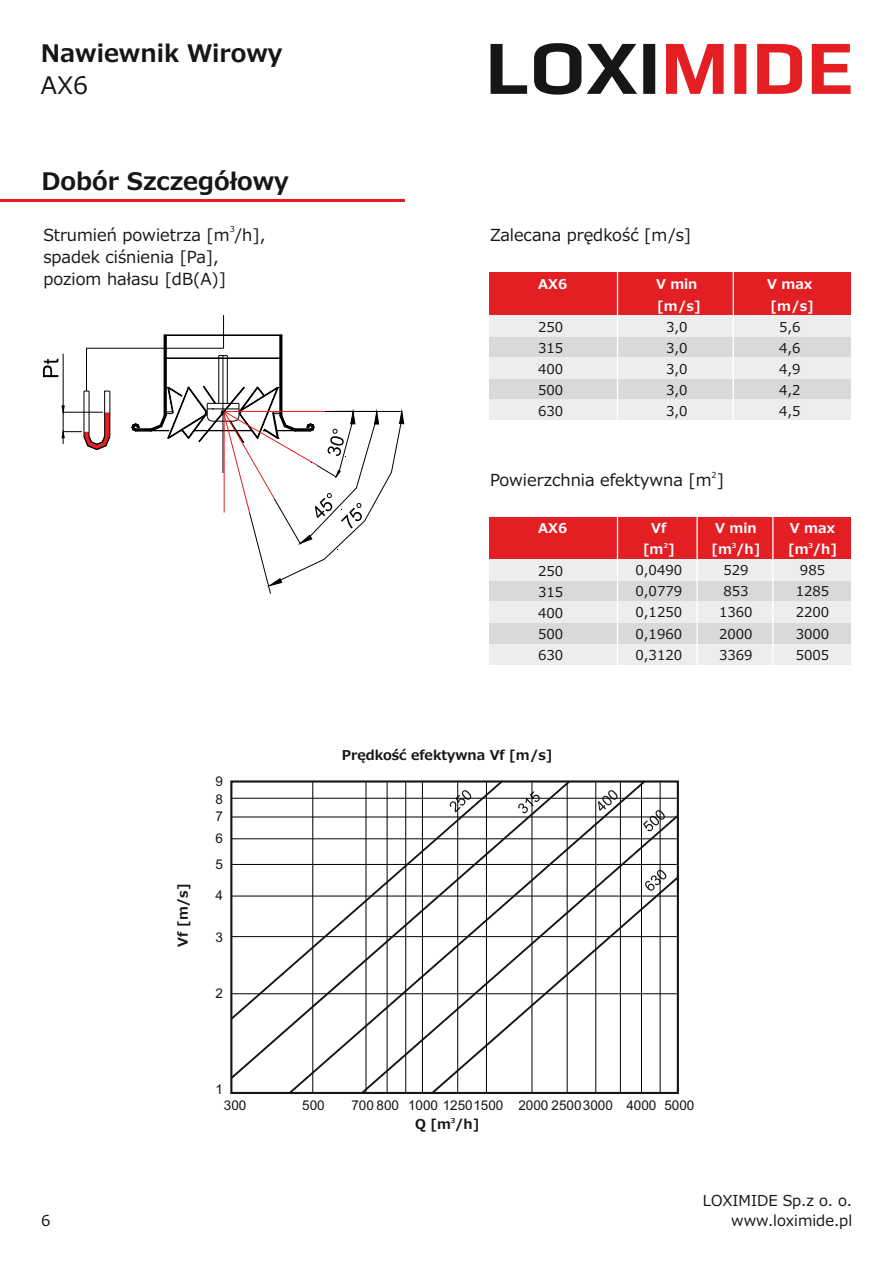
<style>
.page{position:relative;width:893px;height:1263px;background:#fff}
.page>*{position:absolute;margin:0;border:0;box-sizing:border-box;transform-origin:0 0}
.t1{font:700 24px "Meiryo";color:#151616}
.t2{font:24px "Meiryo";color:#151616}
.t3{font:16.5px/22.2px "Meiryo";color:#151616}
.t4{font:15px "Meiryo";color:#151616}
.t5{font:13.5px/21px "Meiryo";color:#151616;text-align:justify}
.t6{font:13.5px "Arial";color:#151616}
.t7{font:700 13.5px/21px "Meiryo";color:#fff}
.t8{font:700 13.5px "Meiryo";color:#151616}
.t9{font:8.25px "Meiryo";color:#151616}
.t10{font:700 6.75px "Meiryo";color:#fff}
.t11{font:700 6.75px "Meiryo";color:#151616}
</style>
<div class="page">
<div style="left:489px;top:643px;width:361px;height:21px;background:#eceded"></div>
<hr style="left:0;top:199px;width:404px;height:2px;background:#e31f24">
<hr style="left:223px;top:315px;width:1px;height:33px;background:#000">
<svg style="left:43px;top:335px;width:361px;height:259px"></svg>
<div style="left:489px;top:399px;width:362px;height:21px;background:#eceded"></div>
<div style="left:489px;top:336px;width:362px;height:21px;background:#d9d9da"></div>
<div style="left:489px;top:377px;width:362px;height:22px;background:#d9d9da"></div>
<div style="left:489px;top:357px;width:362px;height:21px;background:#eceded"></div>
<div style="left:489px;top:315px;width:362px;height:21px;background:#eceded"></div>
<div style="left:489px;top:273px;width:362px;height:42px;background:#e31f24"></div>
<div style="left:489px;top:517px;width:361px;height:42px;background:#e31f24"></div>
<div style="left:489px;top:580px;width:361px;height:22px;background:#d9d9da"></div>
<div style="left:489px;top:622px;width:361px;height:21px;background:#d9d9da"></div>
<div style="left:489px;top:601px;width:361px;height:21px;background:#eceded"></div>
<div style="left:489px;top:559px;width:361px;height:22px;background:#eceded"></div>
<hr style="left:772px;top:512px;width:1px;height:158px;background:#fff">
<hr style="left:696px;top:512px;width:2px;height:158px;background:#fff">
<hr style="left:617px;top:266px;width:1px;height:161px;background:#fff">
<hr style="left:733px;top:266px;width:1px;height:159px;background:#fff">
<hr style="left:617px;top:514px;width:1px;height:155px;background:#fff">
<svg style="left:655px;top:810px;width:10px;height:5px"></svg>
<hr style="left:660px;top:781px;width:1px;height:312px;background:#000">
<hr style="left:232px;top:798px;width:445px;height:1px;background:#000">
<svg style="left:231px;top:781px;width:58px;height:297px"></svg>
<svg style="left:289px;top:781px;width:356px;height:313px"></svg>
<svg style="left:362px;top:815px;width:316px;height:278px"></svg>
<svg style="left:432px;top:877px;width:246px;height:216px"></svg>
<svg style="left:491px;top:43px;width:164px;height:52px"></svg>
<svg style="left:666px;top:44px;width:185px;height:50px"></svg>
<h1 class="t1" style="left:41px;top:41px;width:243px">Nawiewnik Wirowy</h1>
<h1 class="t2" style="left:41px;top:73px;width:49px">AX6</h1>
<h1 class="t1" style="left:42px;top:169px;width:249px">Dobór Szczegółowy</h1>
<p class="t9" style="left:230px;top:225px;width:7px">3</p>
<p class="t3" style="left:43px;top:223px;width:224px">Strumień powietrza [m /h], spadek ciśnienia [Pa], poziom hałasu [dB(A)]</p>
<p class="t3" style="left:490px;top:224px;width:203px">Zalecana prędkość [m/s]</p>
<p class="t7" style="left:538px;top:274px;width:30px">AX6</p>
<p class="t5" style="left:538px;top:316px;width:27px">250<br>315<br>400<br>500<br>630</p>
<p class="t7" style="left:656px;top:274px;width:46px">V min [m/s]</p>
<p class="t5" style="left:666px;top:316px;width:23px">3,0<br>3,0<br>3,0<br>3,0<br>3,0</p>
<p class="t7" style="left:767px;top:274px;width:48px">V max [m/s]</p>
<p class="t5" style="left:779px;top:316px;width:23px">5,6<br>4,6<br>4,9<br>4,2<br>4,5</p>
<p class="t9" style="left:712px;top:470px;width:7px">2</p>
<p class="t3" style="left:490px;top:469px;width:235px">Powierzchnia efektywna [m ]</p>
<p class="t7" style="left:538px;top:518px;width:30px">AX6</p>
<p class="t5" style="left:538px;top:560px;width:27px">250<br>315<br>400<br>500<br>630</p>
<p class="t7" style="left:651px;top:518px;width:17px">Vf</p>
<p class="t10" style="left:663px;top:542px;width:6px">2</p>
<p class="t7" style="left:643px;top:539px;width:33px">[m ]</p>
<p class="t5" style="left:635px;top:560px;width:48px">0,0490<br>0,0779<br>0,1250<br>0,1960<br>0,3120</p>
<p class="t7" style="left:715px;top:518px;width:43px">V min</p>
<p class="t10" style="left:732px;top:542px;width:6px">3</p>
<p class="t7" style="left:711px;top:539px;width:50px">[m /h]</p>
<p class="t5" style="left:719px;top:560px;width:35px;text-align:center">529<br>853<br>1360<br>2000<br>3369</p>
<p class="t7" style="left:790px;top:518px;width:47px">V max</p>
<p class="t10" style="left:809px;top:542px;width:6px">3</p>
<p class="t7" style="left:788px;top:539px;width:50px">[m /h]</p>
<p class="t5" style="left:796px;top:560px;width:35px;text-align:center">985<br>1285<br>2200<br>3000<br>5005</p>
<p class="t8" style="left:176px;top:946px;width:64px;rotate:-90deg">Vf [m/s]</p>
<p class="t6" style="left:215px;top:776px;width:9px">9</p>
<p class="t6" style="left:215px;top:794px;width:9px">8</p>
<p class="t6" style="left:215px;top:811px;width:9px">7</p>
<p class="t6" style="left:215px;top:833px;width:9px">6</p>
<p class="t6" style="left:215px;top:859px;width:9px">5</p>
<p class="t6" style="left:215px;top:890px;width:9px">4</p>
<p class="t6" style="left:215px;top:932px;width:9px">3</p>
<p class="t6" style="left:215px;top:988px;width:9px">2</p>
<p class="t8" style="left:342px;top:748px;width:212px">Prędkość efektywna Vf [m/s]</p>
<p class="t6" style="left:215px;top:1084px;width:9px">1</p>
<p class="t6" style="left:224px;top:1100px;width:24px">300</p>
<p class="t6" style="left:302px;top:1100px;width:24px">500</p>
<p class="t6" style="left:351px;top:1100px;width:345px">700 800 1000 12501500 2000 25003000 4000 5000</p>
<p class="t11" style="left:451px;top:1116px;width:6px">3</p>
<p class="t8" style="left:415px;top:1117px;width:66px">Q [m /h]</p>
<p class="t4" style="left:703px;top:1193px;width:151px">LOXIMIDE Sp.z o. o.</p>
<p class="t4" style="left:41px;top:1213px;width:11px">6</p>
<p class="t4" style="left:731px;top:1213px;width:122px">www.loximide.pl</p>
</div>
